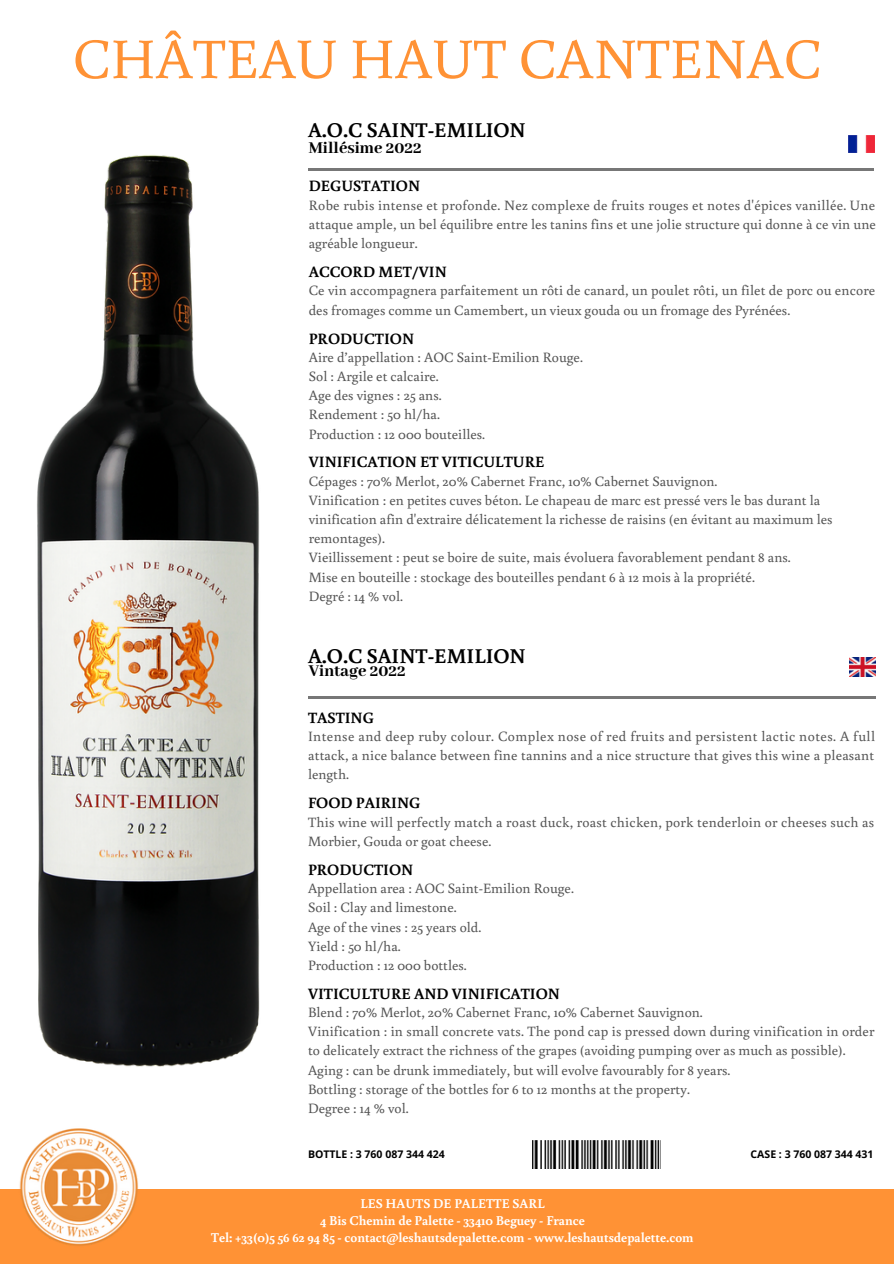
<style>
.page{position:relative;width:894px;height:1264px;background:#fff}
.page>*{position:absolute;margin:0;border:0;box-sizing:border-box;transform-origin:0 0}
.t1{font:57px "Buenard";color:#ff9235}
.t2{font:700 21px "Buenard";color:#000}
.t3{font:800 18px "Abhaya Libre";color:#000}
.t4{font:700 15.75px "Buenard";color:#000}
.t5{font:14.25px "Buenard";color:#545454}
.t6{font:14.25px "Buenard";letter-spacing:.02em;color:#545454}
.t7{font:14.25px "Buenard";letter-spacing:.03em;color:#545454}
.t8{font:700 13.5px "Buenard";color:#fff}
.t9{font:700 10.5px "Open Sans";color:#000}
</style>
<div class="page">
<img style="left:849px;top:657px;width:26px;height:19px">
<img style="left:848px;top:135px;width:26px;height:17px">
<div style="left:0;top:1189px;width:893px;height:74px;background:#ff9235"></div>
<hr style="left:308px;top:696px;width:567px;height:2px;background:#777">
<hr style="left:308px;top:168px;width:565px;height:2px;background:#777">
<img style="left:19px;top:1128px;width:120px;height:118px">
<img style="left:532px;top:1140px;width:128px;height:28px">
<img style="left:37px;top:155px;width:223px;height:912px">
<p class="t1" style="left:73px;top:19px;width:749px">CHÂTEAU HAUT CANTENAC</p>
<p class="t2" style="left:308px;top:115px;width:219px">A.O.C SAINT-EMILION</p>
<h5 class="t3" style="left:309px;top:138px;width:115px">Millésime 2022</h5>
<h5 class="t4" style="left:309px;top:175px;width:113px">DEGUSTATION</h5>
<h5 class="t6" style="left:309px;top:195px;width:568px">Robe rubis intense et profonde. Nez complexe de fruits rouges et notes d'épices vanillée. Une</h5>
<h5 class="t5" style="left:309px;top:214px;width:568px">attaque ample, un bel équilibre entre les tanins fins et une jolie structure qui donne à ce vin une</h5>
<h5 class="t5" style="left:309px;top:233px;width:110px">agréable longueur.</h5>
<h5 class="t4" style="left:309px;top:261px;width:139px">ACCORD MET/VIN</h5>
<h5 class="t5" style="left:309px;top:281px;width:568px">Ce vin accompagnera parfaitement un rôti de canard, un poulet rôti, un filet de porc ou encore</h5>
<h5 class="t5" style="left:309px;top:300px;width:483px">des fromages comme un Camembert, un vieux gouda ou un fromage des Pyrénées.</h5>
<h5 class="t4" style="left:309px;top:327px;width:107px">PRODUCTION</h5>
<h4 class="t5" style="left:309px;top:347px;width:275px">Aire d’appellation : AOC Saint-Emilion Rouge.</h4>
<h5 class="t5" style="left:309px;top:366px;width:131px">Sol : Argile et calcaire.</h5>
<h2 class="t5" style="left:309px;top:404px;width:133px">Rendement : 50 hl/ha.</h2>
<h3 class="t5" style="left:309px;top:385px;width:134px">Age des vignes : 25 ans.</h3>
<h5 class="t5" style="left:309px;top:424px;width:178px">Production : 12 000 bouteilles.</h5>
<h5 class="t4" style="left:309px;top:451px;width:237px">VINIFICATION ET VITICULTURE</h5>
<h4 class="t5" style="left:309px;top:471px;width:410px">Cépages : 70% Merlot, 20% Cabernet Franc, 10% Cabernet Sauvignon.</h4>
<h4 class="t5" style="left:309px;top:490px;width:513px">Vinification : en petites cuves béton. Le chapeau de marc est pressé vers le bas durant la</h4>
<h5 class="t5" style="left:309px;top:509px;width:525px">vinification afin d'extraire délicatement la richesse de raisins (en évitant au maximum les</h5>
<h5 class="t5" style="left:309px;top:528px;width:78px">remontages).</h5>
<h5 class="t5" style="left:309px;top:547px;width:483px">Vieillissement : peut se boire de suite, mais évoluera favorablement pendant 8 ans.</h5>
<h5 class="t5" style="left:309px;top:567px;width:447px">Mise en bouteille : stockage des bouteilles pendant 6 à 12 mois à la propriété.</h5>
<h5 class="t5" style="left:309px;top:586px;width:96px">Degré : 14 % vol.</h5>
<h4 class="t2" style="left:308px;top:641px;width:219px">A.O.C SAINT-EMILION</h4>
<h5 class="t3" style="left:309px;top:661px;width:99px">Vintage 2022</h5>
<h5 class="t4" style="left:308px;top:706px;width:67px">TASTING</h5>
<p class="t7" style="left:308px;top:726px;width:568px">Intense and deep ruby colour. Complex nose of red fruits and persistent lactic notes. A full</p>
<p class="t5" style="left:308px;top:745px;width:567px">attack, a nice balance between fine tannins and a nice structure that gives this wine a pleasant</p>
<h5 class="t5" style="left:308px;top:764px;width:43px">length.</h5>
<h5 class="t4" style="left:308px;top:792px;width:114px">FOOD PAIRING</h5>
<h5 class="t5" style="left:308px;top:812px;width:567px">This wine will perfectly match a roast duck, roast chicken, pork tenderloin or cheeses such as</h5>
<h5 class="t5" style="left:308px;top:831px;width:185px">Morbier, Gouda or goat cheese.</h5>
<h5 class="t5" style="left:308px;top:878px;width:267px">Appellation area : AOC Saint-Emilion Rouge.</h5>
<h4 class="t4" style="left:308px;top:858px;width:107px">PRODUCTION</h4>
<p class="t5" style="left:308px;top:897px;width:150px">Soil : Clay and limestone.</p>
<h4 class="t5" style="left:308px;top:916px;width:175px">Age of the vines : 25 years old.</h4>
<h5 class="t5" style="left:308px;top:936px;width:94px">Yield : 50 hl/ha.</h5>
<p class="t5" style="left:308px;top:955px;width:160px">Production : 12 000 bottles.</p>
<h4 class="t4" style="left:308px;top:982px;width:253px">VITICULTURE AND VINIFICATION</h4>
<h5 class="t5" style="left:308px;top:1002px;width:396px">Blend : 70% Merlot, 20% Cabernet Franc, 10% Cabernet Sauvignon.</h5>
<h5 class="t5" style="left:308px;top:1021px;width:568px">Vinification : in small concrete vats. The pond cap is pressed down during vinification in order</h5>
<h5 class="t5" style="left:308px;top:1040px;width:539px">to delicately extract the richness of the grapes (avoiding pumping over as much as possible).</h5>
<h5 class="t5" style="left:308px;top:1059px;width:424px">Aging : can be drunk immediately, but will evolve favourably for 8 years.</h5>
<h5 class="t5" style="left:308px;top:1079px;width:383px">Bottling : storage of the bottles for 6 to 12 months at the property.</h5>
<h5 class="t5" style="left:308px;top:1098px;width:102px">Degree : 14 % vol.</h5>
<p class="t9" style="left:308px;top:1146px;width:138px">BOTTLE : 3 760 087 344 424</p>
<p class="t9" style="left:750px;top:1146px;width:124px">CASE : 3 760 087 344 431</p>
<h5 class="t8" style="left:360px;top:1194px;width:186px">LES HAUTS DE PALETTE SARL</h5>
<h4 class="t8" style="left:320px;top:1210px;width:266px">4 Bis Chemin de Palette - 33410 Beguey - France</h4>
<h5 class="t8" style="left:211px;top:1227px;width:483px">Tel: +33(0)5 56 62 94 85 - contact@leshautsdepalette.com - www.leshautsdepalette.com</h5>
</div>
